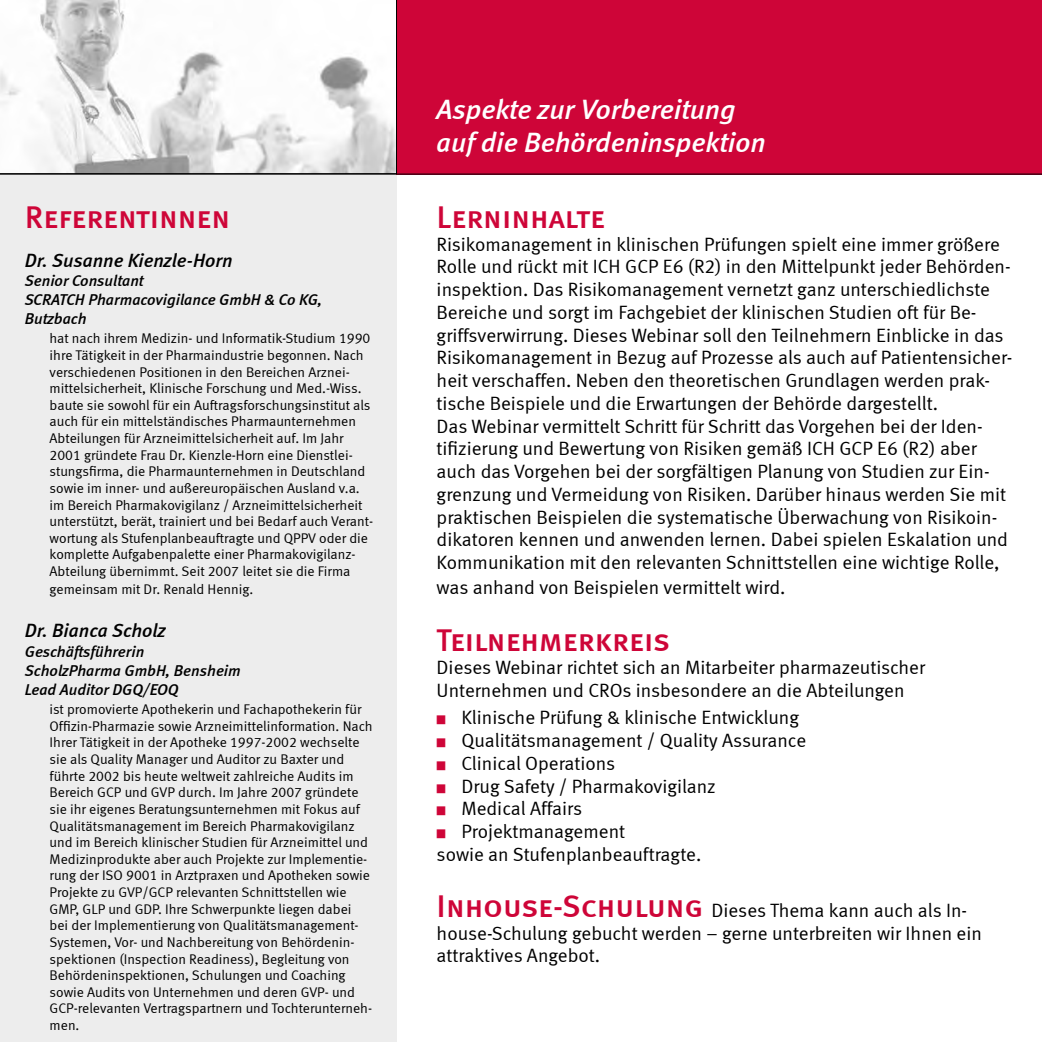
<style>
.page{position:relative;width:1042px;height:1042px;background:#fff}
.page>*{position:absolute;margin:0;border:0;box-sizing:border-box;transform-origin:0 0}
.t1{font:31.5px "Meta Medium LF Caps";color:#ce0538}
.t2{font:italic 28px/33.2px "Meta Medium LF";color:#fff}
.t3{font:19.25px/22.8px "Meta Normal LF";color:#000}
.t4{font:19.25px "Meta Normal";color:#000}
.t5{font:italic 19.25px "Meta Medium LF";color:#000}
.t6{font:italic 15.75px/19.2px "Meta Medium LF";color:#000}
.t7{font:14px/16.6px "Meta Normal LF";color:#000}
.s1{color:#ce0538}
.s2{font-family:"Meta Medium LF Caps";font-size:31.5px;color:#ce0538}
</style>
<div class="page">
<div style="left:0;top:174px;width:397px;height:868px;background:#ededed"></div>
<div style="left:396px;top:0;width:646px;height:174px;background:#ce0538"></div>
<svg style="left:0;top:0;width:397px;height:174px"></svg>
<hr style="left:0;top:174px;width:1042px;height:1px;background:#000">
<h1 class="t1" style="left:25px;top:199px;width:207px">Referentinnen</h1>
<h3 class="t5" style="left:25px;top:248px;width:209px">Dr. Susanne Kienzle-Horn</h3>
<p class="t6" style="left:25px;top:270px;width:299px">Senior Consultant<br>SCRATCH Pharmacovigilance GmbH &amp; Co KG,<br>Butzbach</p>
<p class="t7" style="left:50px;top:330px;width:325px">hat nach ihrem Medizin- und Informatik-Studium 1990 ihre Tätigkeit in der Pharmaindustrie begonnen. Nach verschiedenen Positionen in den Bereichen Arznei&shy;mittelsicherheit, Klinische Forschung und Med.-Wiss. baute sie sowohl für ein Auftragsforschungsinstitut als auch für ein mittelständisches Pharmaunternehmen Abteilungen für Arzneimittelsicherheit auf. Im Jahr 2001 gründete Frau Dr. Kienzle-Horn eine Dienstlei&shy;stungsfirma, die Pharmaunternehmen in Deutschland sowie im inner- und außereuropäischen Ausland v.a. im Bereich Pharmakovigilanz / Arzneimittelsicherheit unterstützt, berät, trainiert und bei Bedarf auch Verant&shy;wortung als Stufenplanbeauftragte und QPPV oder die komplette Aufgabenpalette einer Pharmakovigilanz-Abteilung übernimmt. Seit 2007 leitet sie die Firma gemeinsam mit Dr. Renald Hennig.</p>
<h3 class="t5" style="left:25px;top:619px;width:142px">Dr. Bianca Scholz</h3>
<p class="t6" style="left:25px;top:641px;width:217px">Geschäftsführerin<br>ScholzPharma GmbH, Bensheim<br>Lead Auditor DGQ/EOQ</p>
<p class="t7" style="left:50px;top:701px;width:325px">ist promovierte Apothekerin und Fachapothekerin für Offizin-Pharmazie sowie Arzneimittelinformation. Nach Ihrer Tätigkeit in der Apotheke 1997-2002 wechselte sie als Quality Manager und Auditor zu Baxter und führte 2002 bis heute weltweit zahlreiche Audits im Bereich GCP und GVP durch. Im Jahre 2007 gründete sie ihr eigenes Beratungsunternehmen mit Fokus auf Qualitätsmanagement im Bereich Pharmakovigilanz und im Bereich klinischer Studien für Arzneimittel und Medizinprodukte aber auch Projekte zur Implementie&shy;rung der ISO 9001 in Arztpraxen und Apotheken sowie Projekte zu GVP/GCP relevanten Schnittstellen wie GMP, GLP und GDP. Ihre Schwerpunkte liegen dabei bei der Implementierung von Qualitätsmanagement-Systemen, Vor- und Nachbereitung von Behördenin&shy;spektionen (Inspection Readiness), Begleitung von Behördeninspektionen, Schulungen und Coaching sowie Audits von Unternehmen und deren GVP- und GCP-relevanten Vertragspartnern und Tochterunterneh&shy;men.</p>
<h2 class="t2" style="left:437px;top:92px;width:331px">Aspekte zur Vorbereitung auf die Behördeninspektion</h2>
<h1 class="t1" style="left:437px;top:199px;width:170px">Lerninhalte</h1>
<p class="t3" style="left:437px;top:232px;width:577px">Risikomanagement in klinischen Prüfungen spielt eine immer größere Rolle und rückt mit ICH GCP E6 (R2) in den Mittelpunkt jeder Behörden&shy;inspektion. Das Risikomanagement vernetzt ganz unterschiedlichste Bereiche und sorgt im Fachgebiet der klinischen Studien oft für Be&shy;griffsverwirrung. Dieses Webinar soll den Teilnehmern Einblicke in das Risikomanagement in Bezug auf Prozesse als auch auf Patientensicher&shy;heit verschaffen. Neben den theoretischen Grundlagen werden prak&shy;tische Beispiele und die Erwartungen der Behörde dargestellt.<br>Das Webinar vermittelt Schritt für Schritt das Vorgehen bei der Iden&shy;tifizierung und Bewertung von Risiken gemäß ICH GCP E6 (R2) aber auch das Vorgehen bei der sorgfältigen Planung von Studien zur Ein&shy;grenzung und Vermeidung von Risiken. Darüber hinaus werden Sie mit praktischen Beispielen die systematische Überwachung von Risikoin&shy;dikatoren kennen und anwenden lernen. Dabei spielen Eskalation und Kommunikation mit den relevanten Schnittstellen eine wichtige Rolle,</p>
<h3 class="t3" style="left:437px;top:575px;width:350px">was anhand von Beispielen vermittelt wird.</h3>
<h1 class="t1" style="left:437px;top:622px;width:235px">Teilnehmerkreis</h1>
<h3 class="t3" style="left:437px;top:655px;width:490px">Dieses Webinar richtet sich an Mitarbeiter pharmazeutischer<br>Unternehmen und CROs insbesondere an die Abteilungen</h3>
<h3 class="t4" style="left:437px;top:706px;width:364px"><span class="s1">■</span> Klinische Prüfung &amp; klinische Entwicklung</h3>
<h3 class="t3" style="left:437px;top:729px;width:371px"><span class="s1">■</span> Qualitätsmanagement / Quality Assurance</h3>
<h3 class="t4" style="left:437px;top:752px;width:180px"><span class="s1">■</span> Clinical Operations</h3>
<h3 class="t4" style="left:437px;top:775px;width:281px"><span class="s1">■</span> Drug Safety / Pharmakovigilanz</h3>
<h3 class="t3" style="left:437px;top:797px;width:147px"><span class="s1">■</span> Medical Affairs</h3>
<h3 class="t3" style="left:437px;top:820px;width:266px"><span class="s1">■</span> Projektmanagement<br>sowie an Stufenplanbeauftragte.</h3>
<h3 class="t3" style="left:437px;top:898px;width:547px"><span class="s2">Inhouse-Schulung</span> Dieses Thema kann auch als In&shy;house-Schulung gebucht werden – gerne unterbreiten wir Ihnen ein attraktives Angebot.</h3>
</div>
